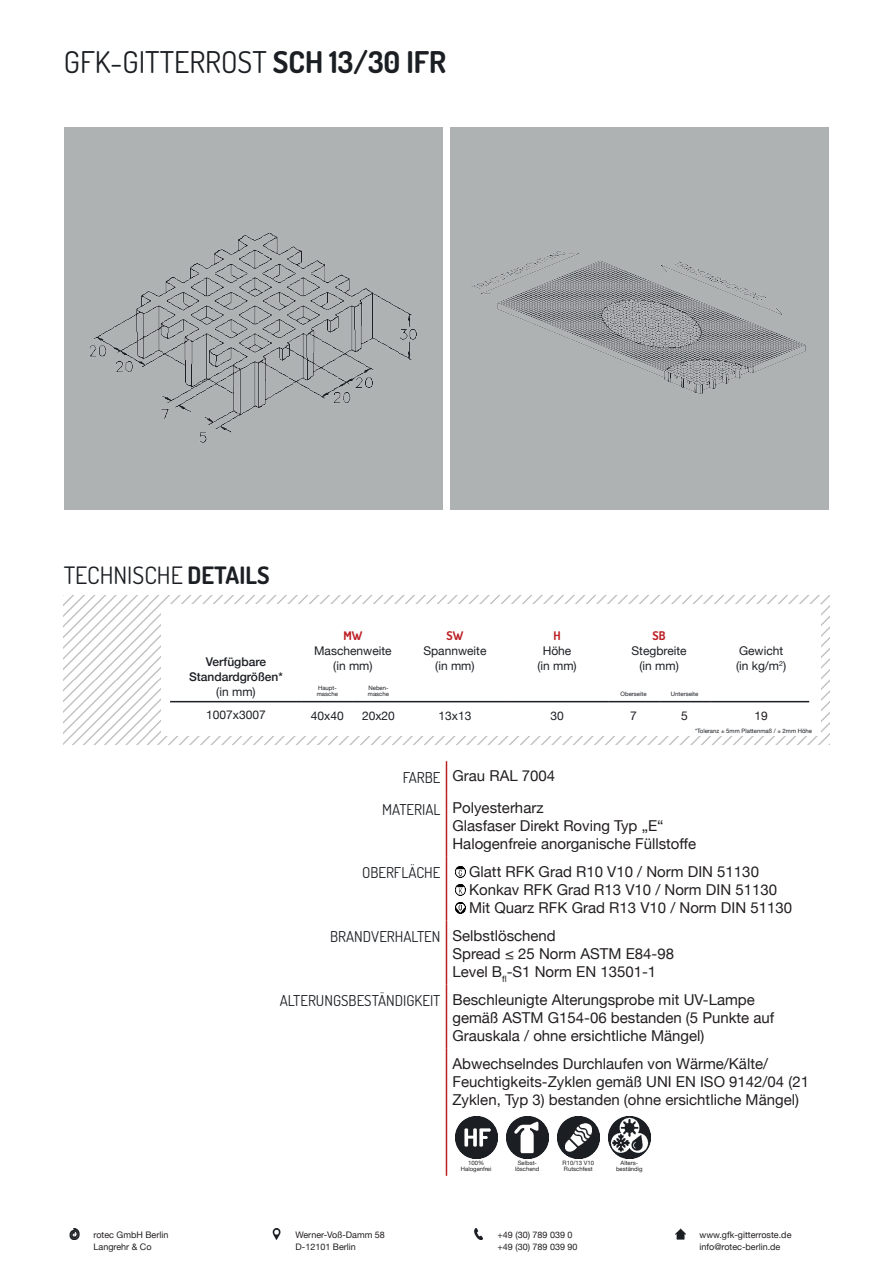
<style>
.page{position:relative;width:893px;height:1263px;background:#fff}
.page>*{position:absolute;margin:0;border:0;box-sizing:border-box;transform-origin:0 0}
.t1{font:30px "Dosis";color:#1b1f23}
.t2{font:24px "Dosis";color:#1b1f23}
.t3{font:15px/18px "Helvetica Neue";color:#231f20}
.t4{font:15px "Dosis";color:#1c1f24}
.t5{font:12px/15px "Helvetica Neue";color:#1c1f24;text-align:center}
.t6{font:500 12px/15px "Helvetica Neue";color:#1c1f24;text-align:center}
.t7{font:700 12px "Dosis";color:#bc2026}
.t8{font:12px "Helvetica Neue";color:#231f20}
.t9{font:9px/12px "Helvetica Neue";color:#231f20}
.t10{font:6px/6px "Helvetica Neue";color:#1c1f24}
.t11{font:6px/6px "Helvetica Neue";color:#231f20;text-align:center}
.s1{font-weight:700}
.s2{font-family:"Dosis";color:#1c1f24}
.s3{font-family:"Helvetica Neue";color:#231f20}
</style>
<div class="page">
<div style="left:64px;top:128px;width:378px;height:382px;background:#afb2b3"></div>
<div style="left:451px;top:128px;width:378px;height:382px;background:#afb2b3"></div>
<img style="left:64px;top:595px;width:765px;height:149px">
<img style="left:90px;top:232px;width:327px;height:211px">
<img style="left:471px;top:251px;width:335px;height:143px">
<div style="left:162px;top:604px;width:659px;height:132px;background:#fff"></div>
<svg style="left:69px;top:1229px;width:11px;height:10px"></svg>
<svg style="left:272px;top:1229px;width:9px;height:10px"></svg>
<svg style="left:474px;top:1229px;width:10px;height:10px"></svg>
<svg style="left:675px;top:1229px;width:11px;height:10px"></svg>
<hr style="left:170px;top:701px;width:132px;height:1px;background:#1c1f24">
<hr style="left:302px;top:701px;width:51px;height:1px;background:#1c1f24">
<hr style="left:353px;top:701px;width:51px;height:1px;background:#1c1f24">
<hr style="left:404px;top:701px;width:102px;height:1px;background:#1c1f24">
<hr style="left:506px;top:701px;width:102px;height:1px;background:#1c1f24">
<hr style="left:608px;top:701px;width:51px;height:1px;background:#1c1f24">
<hr style="left:659px;top:701px;width:51px;height:1px;background:#1c1f24">
<hr style="left:710px;top:701px;width:99px;height:1px;background:#1c1f24">
<hr style="left:446px;top:761px;width:1px;height:32px;background:#bc2026">
<hr style="left:446px;top:793px;width:1px;height:64px;background:#bc2026">
<hr style="left:446px;top:857px;width:1px;height:64px;background:#bc2026">
<hr style="left:446px;top:921px;width:1px;height:63px;background:#bc2026">
<hr style="left:446px;top:984px;width:1px;height:64px;background:#bc2026">
<hr style="left:446px;top:1048px;width:1px;height:64px;background:#bc2026">
<hr style="left:446px;top:1112px;width:1px;height:64px;background:#bc2026">
<img style="left:506px;top:1116px;width:43px;height:43px">
<img style="left:557px;top:1116px;width:43px;height:43px">
<img style="left:608px;top:1116px;width:43px;height:43px">
<img style="left:455px;top:1116px;width:42px;height:43px">
<svg style="left:455px;top:902px;width:11px;height:11px"></svg>
<svg style="left:455px;top:884px;width:11px;height:11px"></svg>
<svg style="left:455px;top:866px;width:11px;height:11px"></svg>
<h1 class="t1" style="left:64px;top:43px;width:384px">GFK-GITTERROST <span class="s1">SCH 13/30 IFR</span></h1>
<h2 class="t2" style="left:64px;top:559px;width:207px">TECHNISCHE <span class="s1">DETAILS</span></h2>
<p class="t6" style="left:189px;top:653px;width:95px">Verfügbare<br>Standardgrößen*</p>
<p class="t5" style="left:216px;top:684px;width:41px">(in mm)</p>
<p class="t7" style="left:343px;top:628px;width:20px">MW</p>
<p class="t5" style="left:314px;top:644px;width:79px">Maschenweite (in mm)</p>
<p class="t7" style="left:447px;top:628px;width:18px">SW</p>
<p class="t5" style="left:423px;top:644px;width:65px">Spannweite (in mm)</p>
<p class="t7" style="left:553px;top:628px;width:9px">H</p>
<p class="t5" style="left:537px;top:644px;width:41px">Höhe (in mm)</p>
<p class="t7" style="left:653px;top:628px;width:15px">SB</p>
<p class="t5" style="left:631px;top:644px;width:57px">Stegbreite (in mm)</p>
<p class="t5" style="left:736px;top:644px;width:52px;text-align:left">Gewicht (in kg/m<sup>2</sup>)</p>
<p class="t10" style="left:317px;top:685px;width:23px">Haupt&shy;masche</p>
<p class="t10" style="left:368px;top:685px;width:23px">Neben&shy;masche</p>
<p class="t10" style="left:621px;top:691px;width:28px">Oberseite</p>
<p class="t10" style="left:671px;top:691px;width:29px">Unterseite</p>
<p class="t5" style="left:206px;top:708px;width:61px">1007x3007</p>
<p class="t5" style="left:311px;top:709px;width:34px">40x40</p>
<p class="t5" style="left:362px;top:709px;width:34px">20x20</p>
<p class="t5" style="left:439px;top:709px;width:34px">13x13</p>
<p class="t5" style="left:550px;top:709px;width:15px">30</p>
<p class="t5" style="left:630px;top:709px;width:8px">7</p>
<p class="t8" style="left:681px;top:707px;width:8px">5</p>
<p class="t8" style="left:754px;top:707px;width:15px">19</p>
<p class="t10" style="left:695px;top:728px;width:119px">*Toleranz ± 5mm Plattenmaß / ± 2mm Höhe</p>
<p class="t3" style="left:382px;top:761px;width:175px;line-height:32px;text-indent:21px"><span class="s2">FARBE</span> Grau RAL 7004<br><span class="s2">MATERIAL</span> Polyesterharz</p>
<p class="t3" style="left:452px;top:818px;width:245px">Glasfaser Direkt Roving Typ „E“<br>Halogenfreie anorganische Füllstoffe</p>
<p class="t4" style="left:362px;top:863px;width:80px">OBERFLÄCHE</p>
<p class="t3" style="left:469px;top:864px;width:324px">Glatt RFK Grad R10 V10 / Norm DIN 51130<br>Konkav RFK Grad R13 V10 / Norm DIN 51130<br>Mit Quarz RFK Grad R13 V10 / Norm DIN 51130</p>
<p class="t4" style="left:330px;top:927px;width:227px">BRANDVERHALTEN <span class="s3">Selbstlöschend</span></p>
<p class="t3" style="left:452px;top:945px;width:223px">Spread ≤ 25 Norm ASTM E84-98<br>Level B<sub>fl</sub>-S1 Norm EN 13501-1</p>
<p class="t3" style="left:452px;top:991px;width:323px;text-indent:-173px"><span class="s2">ALTERUNGSBESTÄNDIGKEIT</span> Beschleunigte Alterungsprobe mit UV-Lampe gemäß ASTM G154-06 bestanden (5 Punkte auf<br>Grauskala / ohne ersichtliche Mängel)</p>
<p class="t3" style="left:452px;top:1055px;width:358px">Abwechselndes Durchlaufen von Wärme/Kälte/<br>Feuchtigkeits-Zyklen gemäß UNI EN ISO 9142/04 (21<br>Zyklen, Typ 3) bestanden (ohne ersichtliche Mängel)</p>
<p class="t11" style="left:461px;top:1160px;width:32px">100%<br>Halogenfrei</p>
<p class="t11" style="left:515px;top:1160px;width:26px">Selbst&shy;löschend</p>
<p class="t11" style="left:563px;top:1160px;width:33px;text-align:left">R10/13 V10<br>Rutschfest</p>
<p class="t11" style="left:616px;top:1160px;width:28px">Alters&shy;beständig</p>
<p class="t9" style="left:94px;top:1229px;width:76px">rotec GmbH Berlin<br>Langrehr &amp; Co</p>
<p class="t9" style="left:296px;top:1229px;width:91px">Werner-Voß-Damm 58<br>D-12101 Berlin</p>
<p class="t9" style="left:497px;top:1229px;width:82px">+49 (30) 789 039 0 +49 (30) 789 039 90</p>
<p class="t9" style="left:699px;top:1229px;width:93px">www.gfk-gitterroste.de info@rotec-berlin.de</p>
</div>
